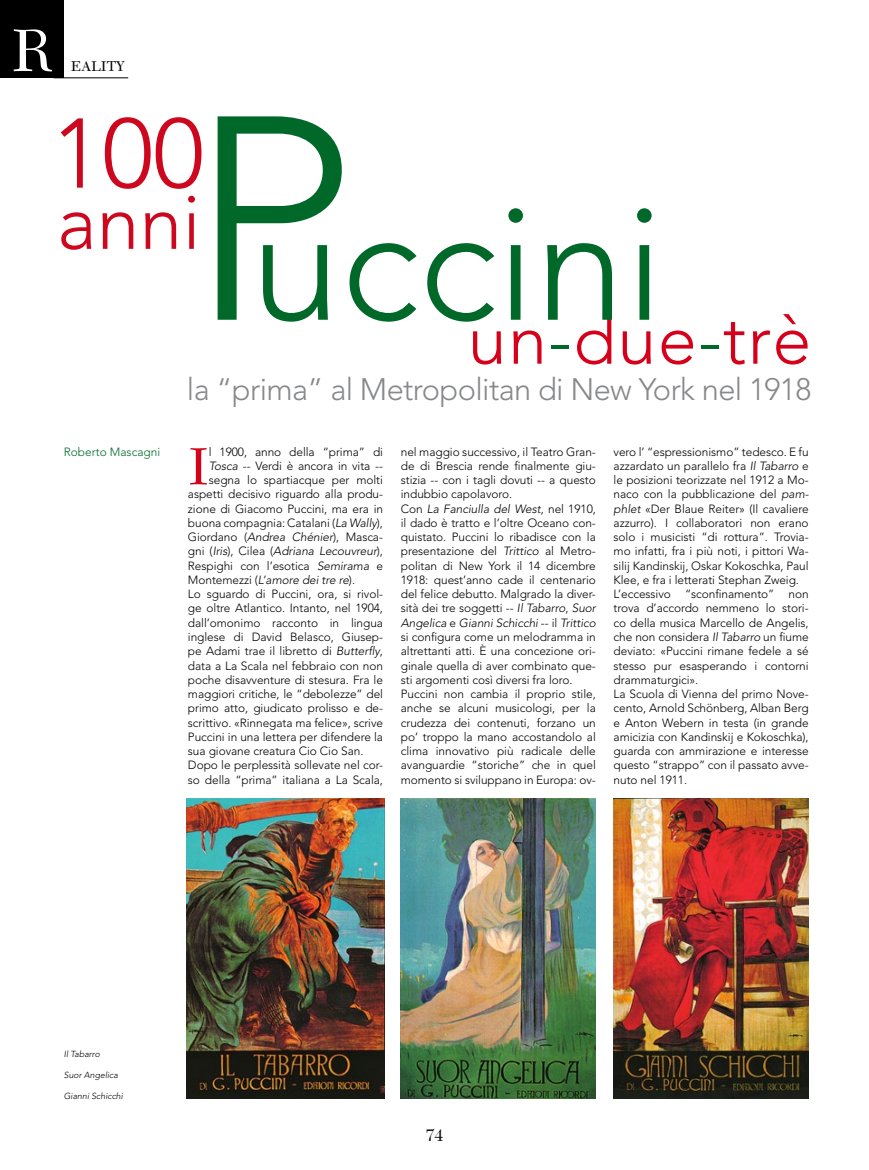
<style>
.page{position:relative;width:869px;height:1170px;background:#fff}
.page>*{position:absolute;margin:0;border:0;box-sizing:border-box;transform-origin:0 0}
.t1{font:300 161.5px "Avenir LT";color:#006929}
.t2{font:300 97.75px "Avenir LT";color:#cd071e}
.t3{font:300 76.88px "Avenir LT";color:#cd071e}
.t4{font:300 70px "Avenir LT";letter-spacing:.02em;color:#d6001a}
.t5{font:62.5px "New Caledonia";color:#fff}
.t6{font:54.38px "New Caledonia";color:#d6001a}
.t7{font:300 30.75px "Avenir LT";letter-spacing:-.02em;color:#87888a}
.t8{font:17.5px "New Caledonia";color:#000}
.t9{font:15px "New Caledonia";color:#000}
.t10{font:300 11.88px/14.2px "Avenir LT";letter-spacing:-.005em;color:#000}
.t11{font:italic 300 11.88px "Avenir LT";letter-spacing:-.005em;color:#000}
.t12{font:300 11.88px "Avenir LT";color:#006929}
.t13{font:italic 300 8.75px "Avenir LT";color:#000}
.s1{font-size:287px}
.s2{color:#006929}
.s3{font-style:italic}
.s4{font-style:normal}
</style>
<div class="page">
<hr style="left:54px;top:78px;width:74px;height:1px;background:#000">
<div style="left:0;top:0;width:64px;height:78px;background:#000"></div>
<img style="left:187px;top:798px;width:197px;height:300px">
<img style="left:400px;top:798px;width:195px;height:300px">
<img style="left:613px;top:798px;width:195px;height:300px">
<h3 class="t5" style="left:10px;top:15px;width:44px">R</h3>
<p class="t9" style="left:71px;top:57px;width:10px">ealit</p>
<p class="t9" style="left:116px;top:57px;width:10px">y</p>
<h2 class="t2" style="left:51px;top:96px;width:154px">100</h2>
<h3 class="t3" style="left:57px;top:177px;width:145px">anni</h3>
<h1 class="t1" style="left:190px;top:169px;width:475px"><span class="s1">P</span>uccini</h1>
<h3 class="t4" style="left:467px;top:298px;width:345px">un<span class="s2">-</span>due<span class="s2">-</span>trè</h3>
<p class="t12" style="left:64px;top:444px;width:98px">Roberto Mascagni</p>
<h3 class="t7" style="left:187px;top:371px;width:625px">la “prima” al Metropolitan di New York nel 1918</h3>
<h3 class="t6" style="left:188px;top:435px;width:23px">I</h3>
<p class="t10" style="left:209px;top:444px;width:176px">l 1900, anno della “prima” di</p>
<p class="t10" style="left:209px;top:458px;width:176px"><span class="s3">Tosca</span> -- Verdi è ancora in vita --</p>
<p class="t10" style="left:209px;top:473px;width:176px">segna lo spartiacque per molti</p>
<p class="t10" style="left:188px;top:487px;width:196px">aspetti decisivo riguardo alla produ-</p>
<p class="t10" style="left:188px;top:501px;width:196px">zione di Giacomo Puccini, ma era in</p>
<p class="t10" style="left:188px;top:515px;width:196px">buona compagnia: Catalani (<span class="s3">La Wally</span>),</p>
<p class="t10" style="left:188px;top:530px;width:196px">Giordano (<span class="s3">Andrea Chénier</span>), Masca-</p>
<p class="t11" style="left:188px;top:544px;width:196px"><span class="s4">gni (</span>Iris<span class="s4">), Cilea (</span>Adriana Lecouvreur<span class="s4">),</span></p>
<p class="t10" style="left:188px;top:558px;width:196px">Respighi con l’esotica <span class="s3">Semirama</span> e</p>
<p class="t11" style="left:188px;top:573px;width:168px"><span class="s4">Montemezzi (</span>L’amore dei tre re<span class="s4">).</span></p>
<p class="t10" style="left:188px;top:587px;width:196px">Lo sguardo di Puccini, ora, si rivol-</p>
<p class="t10" style="left:188px;top:601px;width:196px">ge oltre Atlantico. Intanto, nel 1904,</p>
<p class="t10" style="left:188px;top:615px;width:196px">dall’omonimo racconto in lingua</p>
<p class="t10" style="left:188px;top:629px;width:196px">inglese di David Belasco, Giusep-</p>
<p class="t10" style="left:188px;top:644px;width:196px">pe Adami trae il libretto di <span class="s3">Butterfly</span>,</p>
<p class="t10" style="left:188px;top:658px;width:196px">data a La Scala nel febbraio con non</p>
<p class="t10" style="left:188px;top:672px;width:196px">poche disavventure di stesura. Fra le</p>
<p class="t10" style="left:188px;top:686px;width:196px">maggiori critiche, le “debolezze” del</p>
<p class="t10" style="left:188px;top:701px;width:196px">primo atto, giudicato prolisso e de-</p>
<p class="t10" style="left:188px;top:715px;width:196px">scrittivo. «Rinnegata ma felice», scrive</p>
<p class="t10" style="left:188px;top:729px;width:196px">Puccini in una lettera per difendere la</p>
<p class="t10" style="left:188px;top:743px;width:177px">sua giovane creatura Cio Cio San.</p>
<p class="t10" style="left:188px;top:758px;width:196px">Dopo le perplessità sollevate nel cor-</p>
<p class="t10" style="left:188px;top:772px;width:196px">so della “prima” italiana a La Scala,</p>
<p class="t10" style="left:400px;top:444px;width:196px">nel maggio successivo, il Teatro Gran&shy;de di Brescia rende finalmente giu&shy;stizia -- con i tagli dovuti -- a questo indubbio capolavoro.<br>Con <span class="s3">La Fanciulla del West</span>, nel 1910, il dado è tratto e l’oltre Oceano con&shy;quistato. Puccini lo ribadisce con la presentazione del <span class="s3">Trittico</span> al Metro&shy;politan di New York il 14 dicembre 1918: quest’anno cade il centenario del felice debutto. Malgrado la diver&shy;sità dei tre soggetti -- <span class="s3">Il Tabarro</span>, <span class="s3">Suor Angelica</span> e <span class="s3">Gianni Schicchi</span> -- il <span class="s3">Trittico </span>si configura come un melodramma in altrettanti atti. È una concezione ori&shy;ginale quella di aver combinato que&shy;sti argomenti così diversi fra loro.<br>Puccini non cambia il proprio stile, anche se alcuni musicologi, per la crudezza dei contenuti, forzano un po’ troppo la mano accostandolo al clima innovativo più radicale delle avanguardie “storiche” che in quel momento si sviluppano in Europa: ov-</p>
<p class="t10" style="left:613px;top:444px;width:196px">vero l’ “espressionismo” tedesco. E fu azzardato un parallelo fra <span class="s3">Il Tabarro</span> e le posizioni teorizzate nel 1912 a Mo&shy;naco con la pubblicazione del <span class="s3">pam&shy;phlet</span> «Der Blaue Reiter» (Il cavaliere azzurro). I collaboratori non erano solo i musicisti “di rottura”. Trovia&shy;mo infatti, fra i più noti, i pittori Wa&shy;silij Kandinskij, Oskar Kokoschka, Paul Klee, e fra i letterati Stephan Zweig.<br>L’eccessivo “sconfinamento” non trova d’accordo nemmeno lo stori&shy;co della musica Marcello de Angelis, che non considera <span class="s3">Il Tabarro</span> un fiume deviato: «Puccini rimane fedele a sé stesso pur esasperando i contorni drammaturgici».<br>La Scuola di Vienna del primo Nove&shy;cento, Arnold Schönberg, Alban Berg e Anton Webern in testa (in grande amicizia con Kandinskij e Kokoschka), guarda con ammirazione e interesse questo “strappo” con il passato avve&shy;nuto nel 1911.</p>
<p class="t13" style="left:64px;top:1048px;width:37px">Il Tabarro</p>
<p class="t13" style="left:64px;top:1069px;width:56px">Suor Angelica</p>
<p class="t13" style="left:64px;top:1090px;width:60px">Gianni Schicchi</p>
<h3 class="t8" style="left:425px;top:1124px;width:19px">74</h3>
</div>
